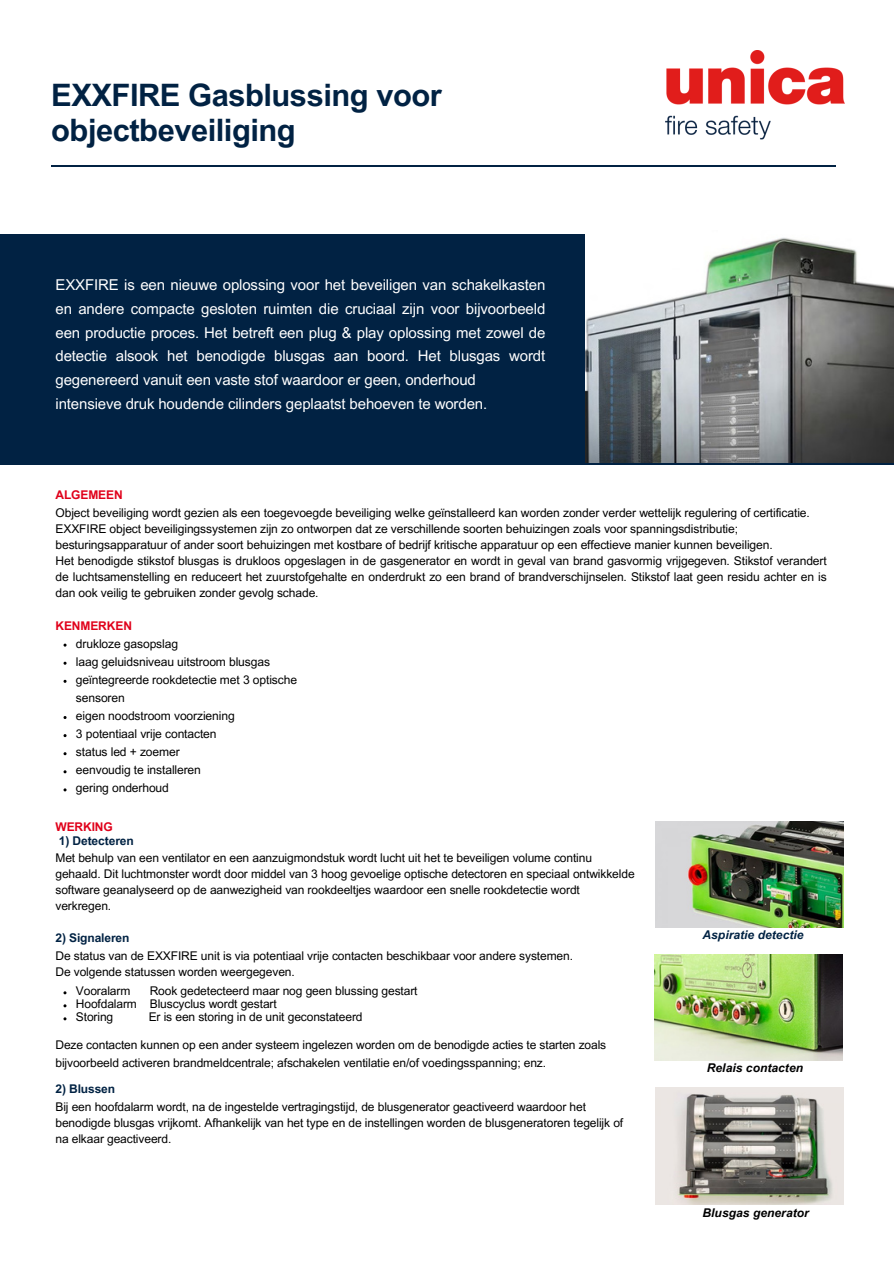
<style>
.page{position:relative;width:894px;height:1264px;background:#fff}
.page>*{position:absolute;margin:0;border:0;box-sizing:border-box;transform-origin:0 0}
.t1{font:700 30.9px/34.8px "Arial MT Pro";letter-spacing:-.015em;color:#012243}
.t2{font:15px/23.7px "Arial MT Pro";letter-spacing:-.01em;color:#fff}
.t3{font:12px/16px "Arial MT Pro";letter-spacing:-.01em;color:#000}
.t4{font:700 12px "Arial MT Pro";letter-spacing:-.01em;color:#012243}
.t5{font:italic 700 12px "Arial MT Pro";color:#000}
.t6{font:700 12px "Arial MT Pro";letter-spacing:-.01em;color:#e0001a}
.t7{font:italic 700 12px "Arial MT Pro";color:#012243}
</style>
<div class="page">
<img style="left:655px;top:821px;width:188px;height:106px">
<img style="left:655px;top:1087px;width:188px;height:117px">
<img style="left:654px;top:954px;width:188px;height:106px">
<img style="left:665px;top:51px;width:178px;height:89px">
<hr style="left:51px;top:165px;width:784px;height:2px;background:#012243">
<div style="left:0;top:235px;width:600px;height:229px;background:#012243"></div>
<img style="left:585px;top:235px;width:308px;height:228px">
<p class="t1" style="left:51px;top:82px;width:392px">EXXFIRE Gasblussing voor objectbeveiliging</p>
<p class="t2" style="left:55px;top:275px;width:491px">EXXFIRE is een nieuwe oplossing voor het beveiligen van schakelkasten en andere compacte gesloten ruimten die cruciaal zijn voor bijvoorbeeld een productie proces. Het betreft een plug &amp; play oplossing met zowel de detectie alsook het benodigde blusgas aan boord. Het blusgas wordt gegenereerd vanuit een vaste stof waardoor er geen, onderhoud intensieve druk houdende cilinders geplaatst behoeven te worden.</p>
<h4 class="t6" style="left:55px;top:490px;width:69px">ALGEMEEN</h4>
<p class="t3" style="left:55px;top:506px;width:755px">Object beveiliging wordt gezien als een toegevoegde beveiliging welke geïnstalleerd kan worden zonder verder wettelijk regulering of certificatie.<br>EXXFIRE object beveiligingssystemen zijn zo ontworpen dat ze verschillende soorten behuizingen zoals voor spanningsdistributie; besturingsapparatuur of ander soort behuizingen met kostbare of bedrijf kritische apparatuur op een effectieve manier kunnen beveiligen.</p>
<p class="t3" style="left:55px;top:554px;width:772px;text-align:justify">Het benodigde stikstof blusgas is drukloos opgeslagen in de gasgenerator en wordt in geval van brand gasvormig vrijgegeven. Stikstof verandert de luchtsamenstelling en reduceert het zuurstofgehalte en onderdrukt zo een brand of brandverschijnselen. Stikstof laat geen residu achter en is dan ook veilig te gebruiken zonder gevolg schade.</p>
<p class="t6" style="left:55px;top:621px;width:78px">KENMERKEN</p>
<h3 class="t3" style="left:76px;top:637px;width:104px">drukloze gasopslag</h3>
<p class="t3" style="left:76px;top:655px;width:195px">laag geluidsniveau uitstroom blusgas</p>
<p class="t3" style="left:76px;top:672px;width:222px;line-height:18.1px">geïntegreerde rookdetectie met 3 optische sensoren</p>
<h3 class="t3" style="left:76px;top:709px;width:160px">eigen noodstroom voorziening</h3>
<p class="t3" style="left:76px;top:727px;width:142px">3 potentiaal vrije contacten</p>
<p class="t3" style="left:76px;top:745px;width:105px">status led + zoemer</p>
<p class="t3" style="left:76px;top:763px;width:126px">eenvoudig te installeren</p>
<p class="t3" style="left:76px;top:781px;width:94px">gering onderhoud</p>
<h4 class="t6" style="left:55px;top:821px;width:59px">WERKING</h4>
<p class="t4" style="left:59px;top:835px;width:77px">1) Detecteren</p>
<p class="t3" style="left:55px;top:851px;width:580px">Met behulp van een ventilator en een aanzuigmondstuk wordt lucht uit het te beveiligen volume continu gehaald. Dit luchtmonster wordt door middel van 3 hoog gevoelige optische detectoren en speciaal ontwikkelde software geanalyseerd op de aanwezigheid van rookdeeltjes waardoor een snelle rookdetectie wordt verkregen.</p>
<p class="t4" style="left:55px;top:933px;width:75px">2) Signaleren</p>
<p class="t3" style="left:55px;top:949px;width:519px">De status van de EXXFIRE unit is via potentiaal vrije contacten beschikbaar voor andere systemen.</p>
<p class="t3" style="left:55px;top:965px;width:241px">De volgende statussen worden weergegeven.</p>
<h3 class="t3" style="left:76px;top:984px;width:56px">Vooralarm</h3>
<h3 class="t3" style="left:150px;top:984px;width:269px">Rook gedetecteerd maar nog geen blussing gestart</h3>
<h4 class="t3" style="left:76px;top:997px;width:202px">Hoofdalarm Bluscyclus wordt gestart</h4>
<p class="t3" style="left:76px;top:1010px;width:39px">Storing</p>
<p class="t3" style="left:149px;top:1010px;width:215px">Er is een storing in de unit geconstateerd</p>
<p class="t3" style="left:55px;top:1038px;width:552px">Deze contacten kunnen op een ander systeem ingelezen worden om de benodigde acties te starten zoals</p>
<p class="t3" style="left:55px;top:1056px;width:492px">bijvoorbeeld activeren brandmeldcentrale; afschakelen ventilatie en/of voedingsspanning; enz.</p>
<p class="t4" style="left:55px;top:1084px;width:61px">2) Blussen</p>
<p class="t3" style="left:55px;top:1100px;width:532px">Bij een hoofdalarm wordt, na de ingestelde vertragingstijd, de blusgenerator geactiveerd waardoor het</p>
<p class="t3" style="left:55px;top:1116px;width:569px">benodigde blusgas vrijkomt. Afhankelijk van het type en de instellingen worden de blusgeneratoren tegelijk of</p>
<p class="t3" style="left:55px;top:1132px;width:117px">na elkaar geactiveerd.</p>
<p class="t7" style="left:702px;top:930px;width:102px">Aspiratie detectie</p>
<p class="t5" style="left:706px;top:1063px;width:98px">Relais contacten</p>
<p class="t5" style="left:702px;top:1207px;width:108px">Blusgas generator</p>
</div>
